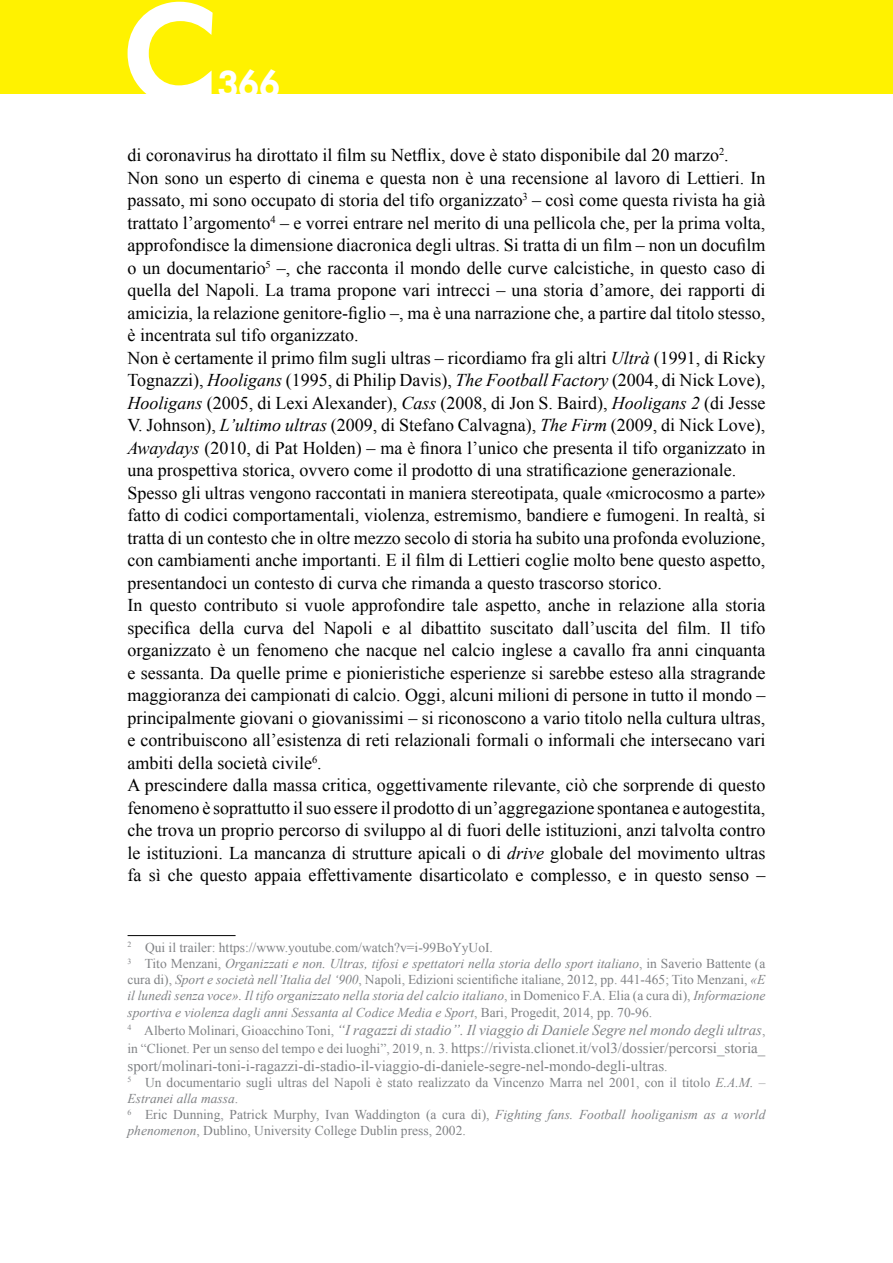
<style>
.page{position:relative;width:893px;height:1263px;background:#fff}
.page>*{position:absolute;margin:0;border:0;box-sizing:border-box;transform-origin:0 0}
.t1{font:36px "Motor Oil 1937 M54";color:#fff}
.t2{font:18px/22.5px "Times New Roman";color:#000}
.t3{font:15px/18px "Times New Roman";color:#808285;text-align:justify}
.t4{font:italic 13.5px/16.2px "Times New Roman";color:#808285}
.t5{font:13.5px/16.2px "Times New Roman";color:#808285}
.s1{font-style:italic}
.s2{font-style:normal}
.s3{font-size:13.5px}
</style>
<div class="page">
<div style="left:0;top:0;width:893px;height:94px;background:#fff200"></div>
<svg style="left:128px;top:2px;width:85px;height:92px"></svg>
<hr style="left:128px;top:935px;width:108px;height:1px;background:#000">
<h1 class="t1" style="left:217px;top:68px;width:65px">366</h1>
<p class="t2" style="left:127px;top:144px;width:639px">di coronavirus ha dirottato il film su Netflix, dove è stato disponibile dal 20 marzo<sup>2</sup>.<br>Non sono un esperto di cinema e questa non è una recensione al lavoro di Lettieri. In passato, mi sono occupato di storia del tifo organizzato<sup>3</sup> – così come questa rivista ha già trattato l’argomento<sup>4</sup> – e vorrei entrare nel merito di una pellicola che, per la prima volta, approfondisce la dimensione diacronica degli ultras. Si tratta di un film – non un docufilm o un documentario<sup>5</sup> –, che racconta il mondo delle curve calcistiche, in questo caso di quella del Napoli. La trama propone vari intrecci – una storia d’amore, dei rapporti di amicizia, la relazione genitore-figlio –, ma è una narrazione che, a partire dal titolo stesso, è incentrata sul tifo organizzato.<br>Non è certamente il primo film sugli ultras – ricordiamo fra gli altri <span class="s1">Ultrà</span> (1991, di Ricky Tognazzi), <span class="s1">Hooligans</span> (1995, di Philip Davis), <span class="s1">The Football Factory</span> (2004, di Nick Love), <span class="s1">Hooligans</span> (2005, di Lexi Alexander), <span class="s1">Cass</span> (2008, di Jon S. Baird), <span class="s1">Hooligans 2</span> (di Jesse V. Johnson), <span class="s1">L’ultimo ultras</span> (2009, di Stefano Calvagna), <span class="s1">The Firm</span> (2009, di Nick Love), <span class="s1">Awaydays</span> (2010, di Pat Holden) – ma è finora l’unico che presenta il tifo organizzato in una prospettiva storica, ovvero come il prodotto di una stratificazione generazionale.<br>Spesso gli ultras vengono raccontati in maniera stereotipata, quale «microcosmo a parte» fatto di codici comportamentali, violenza, estremismo, bandiere e fumogeni. In realtà, si tratta di un contesto che in oltre mezzo secolo di storia ha subito una profonda evoluzione, con cambiamenti anche importanti. E il film di Lettieri coglie molto bene questo aspetto, presentandoci un contesto di curva che rimanda a questo trascorso storico.<br>In questo contributo si vuole approfondire tale aspetto, anche in relazione alla storia specifica della curva del Napoli e al dibattito suscitato dall’uscita del film. Il tifo organizzato è un fenomeno che nacque nel calcio inglese a cavallo fra anni cinquanta e sessanta. Da quelle prime e pionieristiche esperienze si sarebbe esteso alla stragrande maggioranza dei campionati di calcio. Oggi, alcuni milioni di persone in tutto il mondo – principalmente giovani o giovanissimi – si riconoscono a vario titolo nella cultura ultras, e contribuiscono all’esistenza di reti relazionali formali o informali che intersecano vari ambiti della società civile<sup>6</sup>.<br>A prescindere dalla massa critica, oggettivamente rilevante, ciò che sorprende di questo fenomeno è soprattutto il suo essere il prodotto di un’aggregazione spontanea e autogestita, che trova un proprio percorso di sviluppo al di fuori delle istituzioni, anzi talvolta contro le istituzioni. La mancanza di strutture apicali o di <span class="s1">drive</span> globale del movimento ultras fa sì che questo appaia effettivamente disarticolato e complesso, e in questo senso –</p>
<p class="t4" style="left:128px;top:939px;width:639px"><sup>2</sup> <span class="s2">Qui il trailer: https://www.youtube.com/watch?v=i-99BoYyUoI.<br></span><sup>3</sup> <span class="s2">Tito Menzani,</span> Organizzati e non. Ultras, tifosi e spettatori nella storia dello sport italiano<span class="s2">, in Saverio Battente (a cura di),</span> Sport e società nell’Italia del ‘900<span class="s2">, Napoli, Edizioni scientifiche italiane, 2012, pp. 441-465; Tito Menzani,</span> «E il lunedì senza voce». Il tifo organizzato nella storia del calcio italiano<span class="s2">, in Domenico F.A. Elia (a cura di),</span> Informazione sportiva e violenza dagli anni Sessanta al Codice Media e Sport<span class="s2">, Bari, Progedit, 2014, pp. 70-96.</span></p>
<p class="t3" style="left:128px;top:1020px;width:639px"><sup>4</sup> <span class="s3">Alberto Molinari, Gioacchino Toni,</span> <span class="s1">“I ragazzi di stadio”. Il viaggio di Daniele Segre nel mondo degli ultras</span><span class="s3">, in “Clionet. Per un senso del tempo e dei luoghi”, 2019, n. 3.</span> https://rivista.clionet.it/vol3/dossier/percorsi_storia_ sport/molinari-toni-i-ragazzi-di-stadio-il-viaggio-di-daniele-segre-nel-mondo-degli-ultras<span class="s3">.</span></p>
<p class="t5" style="left:128px;top:1074px;width:639px"><sup>5</sup> Un documentario sugli ultras del Napoli è stato realizzato da Vincenzo Marra nel 2001, con il titolo <span class="s1">E.A.M. – Estranei alla massa</span>.<br><sup>6</sup> Eric Dunning, Patrick Murphy, Ivan Waddington (a cura di), <span class="s1">Fighting fans. Football hooliganism as a world phenomenon</span>, Dublino, University College Dublin press, 2002.</p>
</div>
